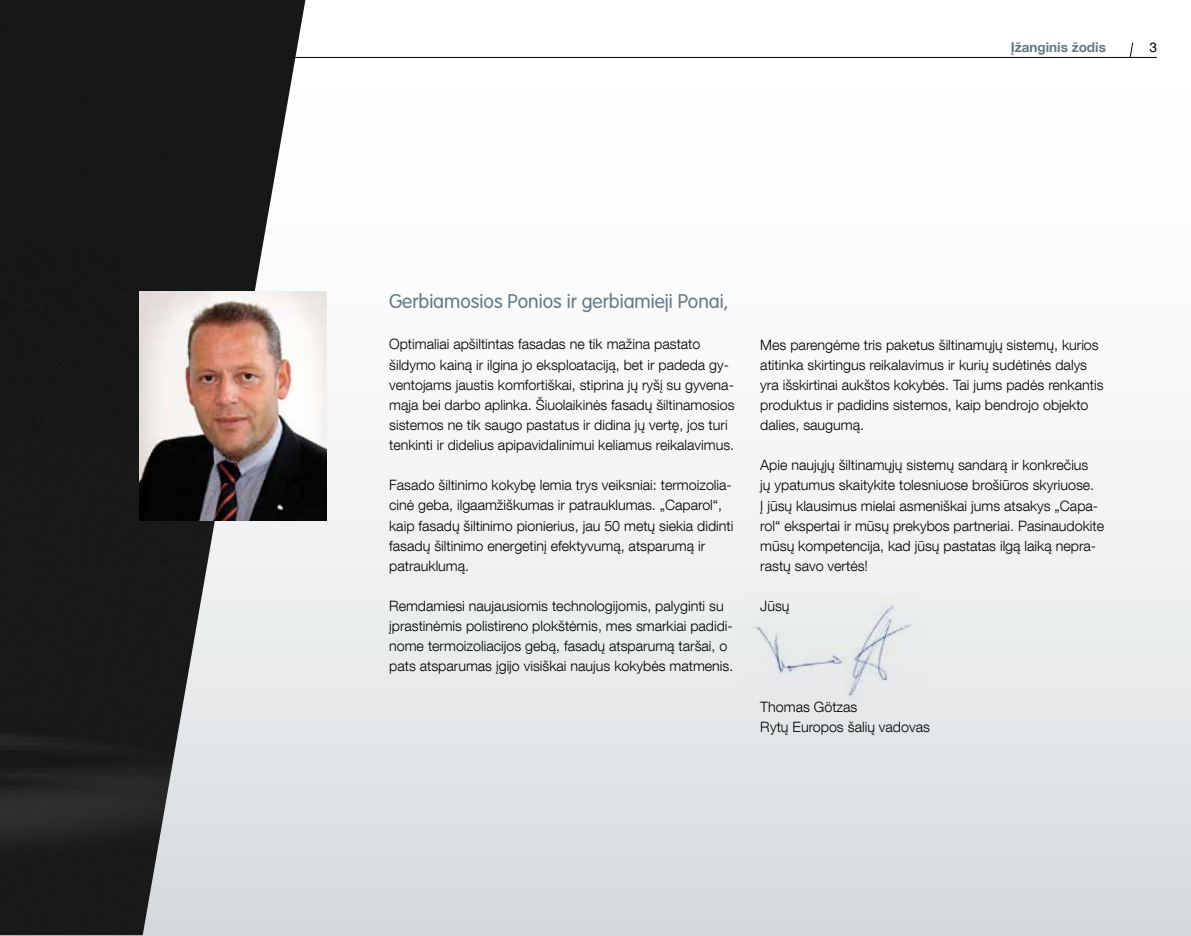
<style>
.page{position:relative;width:1191px;height:936px;background:#fff}
.page>*{position:absolute;margin:0;border:0;box-sizing:border-box;transform-origin:0 0}
.t1{font:300 19.5px "VAG Rounded LTCYR";color:#637984}
.t2{font:300 14.25px/20.1px "Helvetica Neue LT Com";color:#000}
.t3{font:700 13.5px "Helvetica Neue LT Com";color:#637984}
.t4{font:13.5px "Helvetica LT Std";color:#000}
</style>
<div class="page">
<div style="left:0;top:0;width:1191px;height:935px;background:linear-gradient(to bottom,#fff,#dbdee1)"></div>
<img style="left:0;top:0;width:305px;height:935px">
<hr style="left:295px;top:57px;width:862px;height:1px;background:#000">
<svg style="left:1129px;top:42px;width:4px;height:16px"></svg>
<img style="left:742px;top:595px;width:183px;height:108px">
<img style="left:139px;top:292px;width:187px;height:228px">
<p class="t3" style="left:1010px;top:39px;width:97px">Įžanginis žodis</p>
<p class="t4" style="left:1149px;top:40px;width:9px">3</p>
<h1 class="t1" style="left:389px;top:290px;width:341px">Gerbiamosios Ponios ir gerbiamieji Ponai,</h1>
<p class="t2" style="left:389px;top:334px;width:347px">Optimaliai apšiltintas fasadas ne tik mažina pastato šildymo kainą ir ilgina jo eksploataciją, bet ir padeda gy&shy;ventojams jaustis komfortiškai, stiprina jų ryšį su gyvena&shy;mąja bei darbo aplinka. Šiuolaikinės fasadų šiltinamosios sistemos ne tik saugo pastatus ir didina jų vertę, jos turi tenkinti ir didelius apipavidalinimui keliamus reikalavimus.</p>
<p class="t2" style="left:389px;top:475px;width:346px">Fasado šiltinimo kokybę lemia trys veiksniai: termoizolia&shy;cinė geba, ilgaamžiškumas ir patrauklumas. „Caparol“, kaip fasadų šiltinimo pionierius, jau 50 metų siekia didinti fasadų šiltinimo energetinį efektyvumą, atsparumą ir patrauklumą.</p>
<p class="t2" style="left:389px;top:595px;width:346px">Remdamiesi naujausiomis technologijomis, palyginti su įprastinėmis polistireno plokštėmis, mes smarkiai padidi&shy;nome termoizoliacijos gebą, fasadų atsparumą taršai, o pats atsparumas įgijo visiškai naujus kokybės matmenis.</p>
<p class="t2" style="left:760px;top:334px;width:345px">Mes parengėme tris paketus šiltinamųjų sistemų, kurios atitinka skirtingus reikalavimus ir kurių sudėtinės dalys yra išskirtinai aukštos kokybės. Tai jums padės renkantis produktus ir padidins sistemos, kaip bendrojo objekto dalies, saugumą.</p>
<p class="t2" style="left:760px;top:455px;width:345px">Apie naujųjų šiltinamųjų sistemų sandarą ir konkrečius<br>jų ypatumus skaitykite tolesniuose brošiūros skyriuose.<br>Į jūsų klausimus mielai asmeniškai jums atsakys „Capa&shy;rol“ ekspertai ir mūsų prekybos partneriai. Pasinaudokite mūsų kompetencija, kad jūsų pastatas ilgą laiką nepra&shy;rastų savo vertės!</p>
<p class="t2" style="left:760px;top:595px;width:31px">Jūsų</p>
<p class="t2" style="left:760px;top:696px;width:171px">Thomas Götzas<br>Rytų Europos šalių vadovas</p>
</div>
